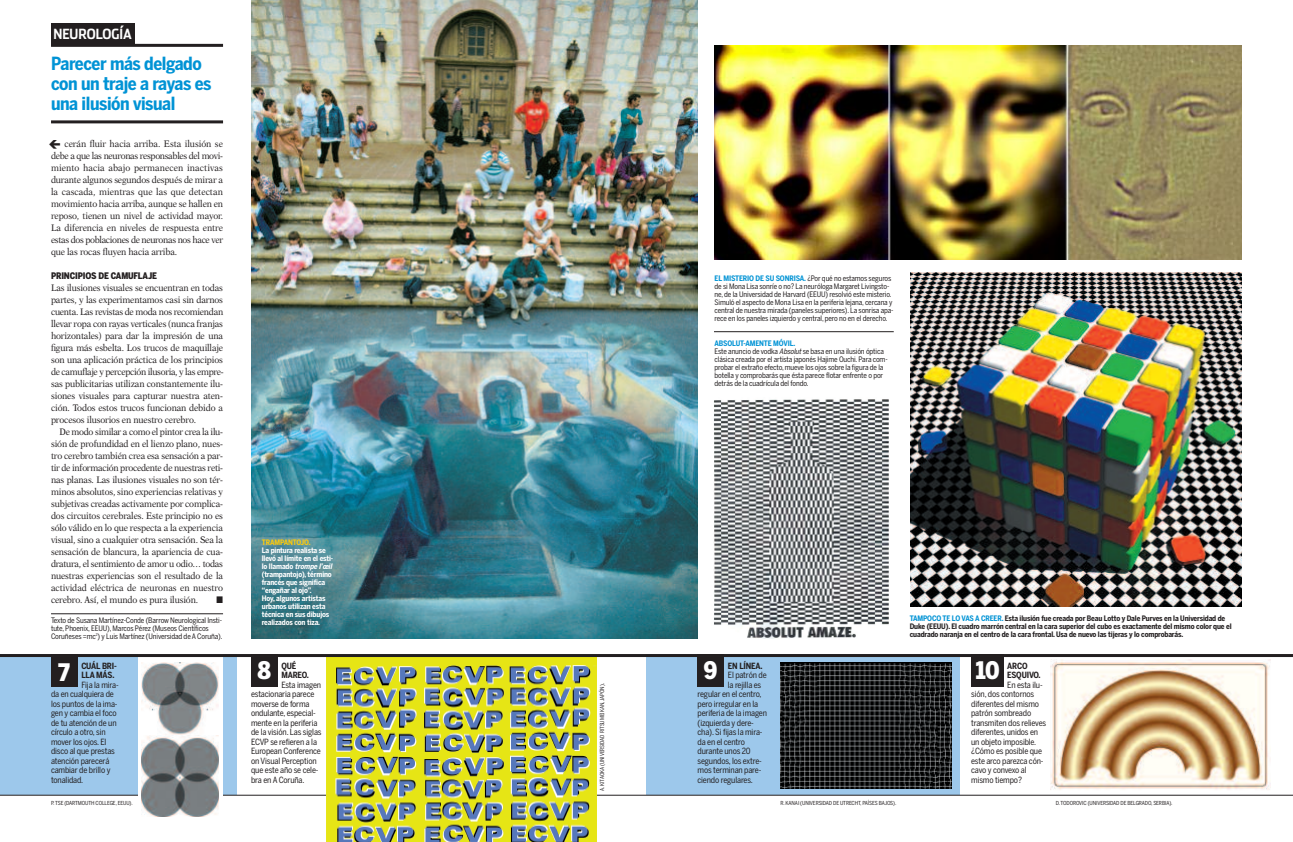
<style>
.page{position:relative;width:1293px;height:842px;background:#fff}
.page>*{position:absolute;margin:0;border:0;box-sizing:border-box;transform-origin:0 0}
.t1{font:900 24px "Benton Sans Cond";color:#fff}
.t2{font:700 18px/20px "Benton Sans Cond";letter-spacing:-.025em;color:#0093d5}
.t3{font:700 14px "Stainless Cond";color:#fff}
.t4{font:9.5px/12px "New Aster";letter-spacing:-.015em;color:#231f20;text-align:justify;scale:.9 1}
.t5{font:9.5px "Zapf Dingbats";color:#231f20;scale:.9 1}
.t6{font:900 9px "Benton Sans Cond";letter-spacing:-.02em;color:#231f20}
.t7{font:8.5px/9.5px "Benton Sans Cond";letter-spacing:-.015em;color:#231f20}
.t8{font:700 8.5px/9.5px "Benton Sans Cond";letter-spacing:-.02em;color:#231f20}
.t9{font:7.5px/8px "Benton Sans Cond";letter-spacing:-.015em;color:#231f20}
.t10{font:700 7.5px/8px "Benton Sans Cond";letter-spacing:-.02em;color:#231f20}
.t11{font:700 7.5px/8px "Benton Sans Cond";letter-spacing:-.02em;color:#fff}
.t12{font:700 7.5px "Benton Sans Cond";letter-spacing:-.02em;color:#feca0a}
.t13{font:5.5px "Benton Sans Cond";letter-spacing:-.015em;color:#231f20}
.s1{font-style:italic}
.s2{font-weight:700;color:#0093d5}
.s3{color:#0093d5}
</style>
<div class="page">
<div style="left:0;top:655px;width:237px;height:140px;background:#9dc8eb"></div>
<div style="left:646px;top:655px;width:313px;height:140px;background:#9dc8eb"></div>
<div style="left:51px;top:655px;width:26px;height:32px;background:#231f20"></div>
<div style="left:251px;top:655px;width:26px;height:32px;background:#231f20"></div>
<hr style="left:51px;top:44px;width:172px;height:3px;background:#231f20">
<div style="left:51px;top:23px;width:83px;height:22px;background:#231f20"></div>
<div style="left:138px;top:652px;width:85px;height:84px;background:#fff"></div>
<img style="left:141px;top:663px;width:77px;height:73px">
<img style="left:780px;top:663px;width:171px;height:125px">
<img style="left:251px;top:0;width:446px;height:639px">
<img style="left:910px;top:272px;width:332px;height:334px">
<img style="left:714px;top:45px;width:528px;height:215px">
<img style="left:713px;top:399px;width:176px;height:240px">
<hr style="left:51px;top:120px;width:172px;height:3px;background:#231f20">
<img style="left:1050px;top:659px;width:220px;height:131px">
<hr style="left:714px;top:331px;width:179px;height:1px;background:#231f20">
<hr style="left:0;top:795px;width:1293px;height:1px;background:#231f20">
<div style="left:971px;top:655px;width:32px;height:32px;background:#231f20"></div>
<div style="left:697px;top:655px;width:27px;height:32px;background:#231f20"></div>
<img style="left:326px;top:657px;width:270px;height:185px">
<hr style="left:0;top:654px;width:1293px;height:3px;background:#231f20">
<svg style="left:138px;top:736px;width:85px;height:81px;background:#909496"></svg>
<hr style="left:51px;top:613px;width:172px;height:1px;background:#231f20">
<h3 class="t3" style="left:53px;top:26px;width:80px">NEUROLOGÍA</h3>
<h2 class="t2" style="left:51px;top:54px;width:162px">Parecer más delgado con un traje a rayas es una ilusión visual</h2>
<p class="t4" style="left:51px;top:138px;width:193px;text-indent:13px">cerán fluir hacia arriba. Esta ilusión se debe a que las neuronas responsables del movi&shy;miento hacia abajo permanecen inactivas durante algunos segundos después de mirar a la cascada, mientras que las que detectan movimiento hacia arriba, aunque se hallen en reposo, tienen un nivel de actividad mayor.<br>La diferencia en niveles de respuesta entre estas dos poblaciones de neuronas nos hace ver que las rocas fluyen hacia arriba.</p>
<p class="t6" style="left:51px;top:271px;width:107px">PRINCIPIOS DE CAMUFLAJE</p>
<p class="t4" style="left:51px;top:282px;width:193px">Las ilusiones visuales se encuentran en todas partes, y las experimentamos casi sin darnos cuenta. Las revistas de moda nos recomiendan llevar ropa con rayas verticales (nunca franjas horizontales) para dar la impresión de una figura más esbelta. Los trucos de maquillaje son una aplicación práctica de los principios de camuflaje y percepción ilusoria, y las empre&shy;sas publicitarias utilizan constantemente ilu&shy;siones visuales para capturar nuestra aten&shy;ción. Todos estos trucos funcionan debido a procesos ilusorios en nuestro cerebro.</p>
<p class="t4" style="left:51px;top:426px;width:193px;text-indent:9px">De modo similar a como el pintor crea la ilu&shy;sión de profundidad en el lienzo plano, nues&shy;tro cerebro también crea esa sensación a par&shy;tir de información procedente de nuestras reti&shy;nas planas. Las ilusiones visuales no son tér&shy;minos absolutos, sino experiencias relativas y subjetivas creadas activamente por complica&shy;dos circuitos cerebrales. Este principio no es sólo válido en lo que respecta a la experiencia visual, sino a cualquier otra sensación. Sea la sensación de blancura, la apariencia de cua&shy;dratura, el sentimiento de amor u odio… todas nuestras experiencias son el resultado de la actividad eléctrica de neuronas en nuestro cerebro. Así, el mundo es pura ilusión.</p>
<p class="t5" style="left:216px;top:594px;width:9px">■</p>
<p class="t9" style="left:51px;top:616px;width:173px">Texto de Susana Martínez-Conde (Barrow Neurological Insti&shy;tute, Phoenix, EEUU), Marcos Pérez (Museos Científicos<br>Coruñeses =mc<sup>2</sup>) y Luis Martínez (Universidad de A Coruña).</p>
<p class="t12" style="left:262px;top:538px;width:50px">TRAMPANTOJO.</p>
<p class="t11" style="left:262px;top:546px;width:73px">La pintura realista se llevó al límite en el esti&shy;l o l l a m a d o <span class="s1">trompe l’œil </span>(trampantojo), término francés que significa “engañar al ojo”.<br>Hoy, algunos artistas urbanos utilizan esta técnica en sus dibujos realizados con tiza.</p>
<h1 class="t1" style="left:59px;top:658px;width:13px">7</h1>
<p class="t8" style="left:281px;top:661px;width:29px">QUÉ<br>MAREO.</p>
<p class="t7" style="left:251px;top:680px;width:72px;text-indent:30px">Esta imagen estacionaria parece moverse de forma ondulante, especial&shy;mente en la periferia de la visión. Las siglas<br>ECVP se refieren a la<br>European Conference on Visual Perception que este año se cele&shy;bra en A Coruña.</p>
<p class="t8" style="left:81px;top:661px;width:37px">CUÁL BRI-<br>LLA MÁS.</p>
<p class="t7" style="left:51px;top:680px;width:69px;text-indent:30px">Fija la mira&shy;da en cualquiera de los puntos de la ima&shy;gen y cambia el foco de tu atención de un círculo a otro, sin mover los ojos. El disco al que prestas atención parecerá cambiar de brillo y tonalidad.</p>
<h1 class="t1" style="left:257px;top:657px;width:15px">8</h1>
<p class="t13" style="left:599px;top:791px;width:109px;rotate:-90deg">A. KITAOKA (UNIVERSIDAD RITSUMEIKAN, JAPÓN).</p>
<p class="t9" style="left:714px;top:274px;width:180px"><span class="s2">EL MISTERIO DE SU SONRISA.</span> ¿Por qué no estamos seguros de si Mona Lisa sonríe o no? La neuróloga Margaret Livingsto&shy;ne, de la Universidad de Harvard (EEUU) resolvió este misterio.<br>Simuló el aspecto de Mona Lisa en la periferia lejana, cercana y central de nuestra mirada (paneles superiores). La sonrisa apa&shy;rece en los paneles izquierdo y central, pero no en el derecho.</p>
<p class="t9" style="left:714px;top:340px;width:175px"><span class="s2">ABSOLUT-AMENTE MÓVIL.<br></span>Este anuncio de vodka <span class="s1">Absolut</span>se basa en una ilusión óptica clásica creada por el artista japonés Hajime Ouchi. Para com&shy;probar el extraño efecto, mueve los ojos sobre la figura de la botella y comprobarás que ésta parece flotar enfrente o por detrás de la cuadrícula del fondo.</p>
<p class="t8" style="left:728px;top:661px;width:36px">EN LÍNEA.</p>
<p class="t7" style="left:728px;top:670px;width:40px">El patrón de</p>
<p class="t7" style="left:728px;top:680px;width:35px">la rejilla es</p>
<p class="t7" style="left:697px;top:689px;width:66px">regular en el centro,</p>
<p class="t7" style="left:697px;top:699px;width:62px">pero irregular en la</p>
<p class="t7" style="left:697px;top:708px;width:71px">periferia de la imagen</p>
<p class="t7" style="left:697px;top:718px;width:58px">(izquierda y dere-</p>
<p class="t7" style="left:697px;top:727px;width:66px">cha). Si fijas la mira-</p>
<p class="t7" style="left:697px;top:737px;width:49px">da en el centro</p>
<p class="t7" style="left:697px;top:746px;width:55px">durante unos 20</p>
<p class="t7" style="left:697px;top:756px;width:66px">segundos, los extre-</p>
<p class="t7" style="left:697px;top:765px;width:65px">mos terminan pare-</p>
<p class="t7" style="left:697px;top:775px;width:57px">ciendo regulares.</p>
<h1 class="t1" style="left:704px;top:657px;width:15px">9</h1>
<p class="t10" style="left:910px;top:614px;width:323px"><span class="s3">TAMPOCO TE LO VAS A CREER.</span> Esta ilusión fue creada por Beau Lotto y Dale Purves en la Universidad de<br>Duke (EEUU). El cuadro marrón central en la cara superior del cubo es exactamente del mismo color que el cuadrado naranja en el centro de la cara frontal. Usa de nuevo las tijeras y lo comprobarás.</p>
<h1 class="t1" style="left:976px;top:657px;width:26px">10</h1>
<p class="t8" style="left:1007px;top:661px;width:35px">ARCO<br>ESQUIVO.</p>
<p class="t7" style="left:971px;top:680px;width:76px;text-indent:36px">En esta ilu&shy;sión, dos contornos diferentes del mismo patrón sombreado transmiten dos relieves diferentes, unidos en un objeto imposible. ¿Cómo es posible que este arco parezca cón&shy;cavo y convexo al mismo tiempo?</p>
<p class="t13" style="left:780px;top:800px;width:117px">R. KANAI (UNIVERSIDAD DE UTRECHT, PAÍSES BAJOS).</p>
<p class="t13" style="left:51px;top:800px;width:83px">P.TSE (DARTMOUTH COLLEGE, EEUU).</p>
<p class="t13" style="left:1055px;top:800px;width:118px">D. TODOROVIC (UNIVERSIDAD DE BELGRADO, SERBIA).</p>
</div>
